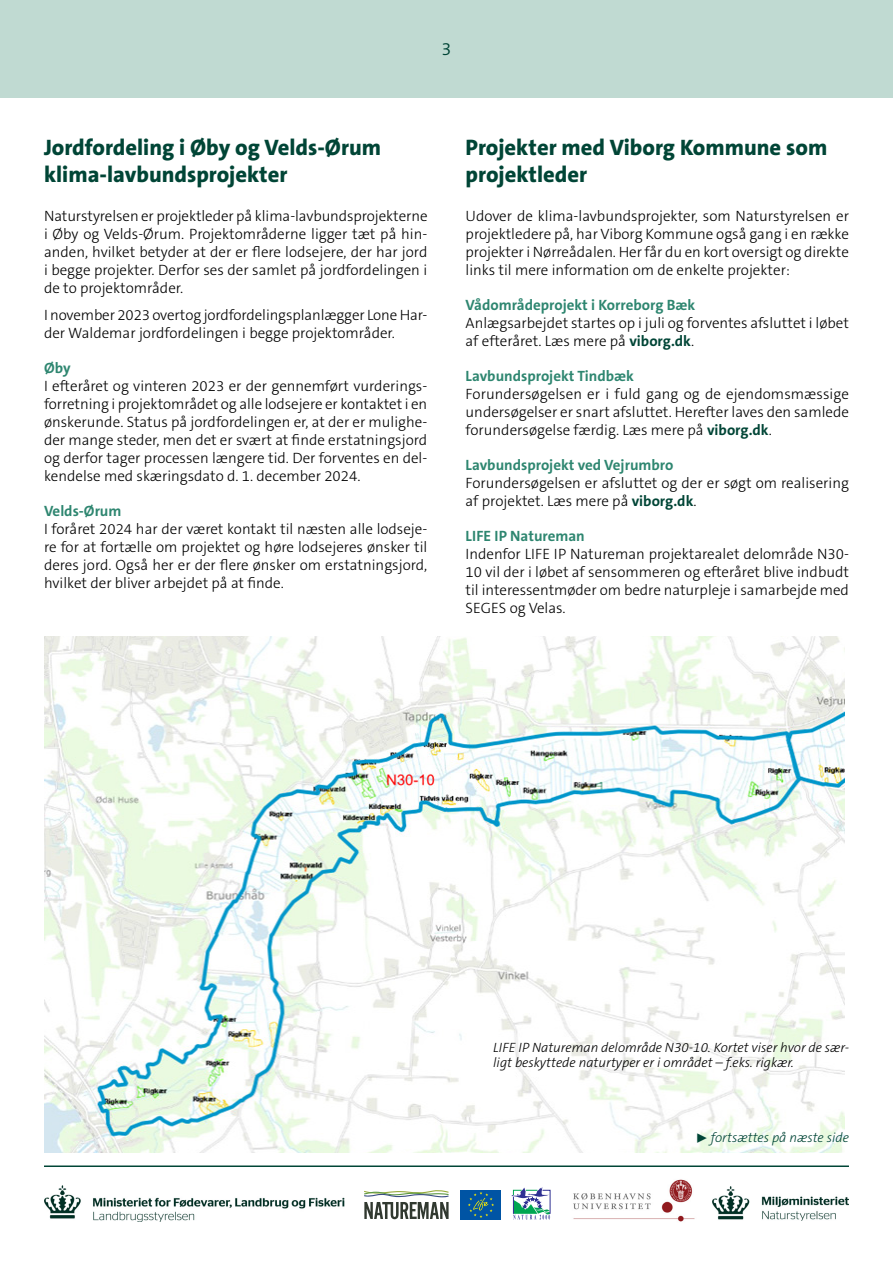
<style>
.page{position:relative;width:893px;height:1263px;background:#fff}
.page>*{position:absolute;margin:0;border:0;box-sizing:border-box;transform-origin:0 0}
.underrubrik_H3{font:800 22.5px/27px "The Sans C5";color:#004536}
.t1{font:300 18px "The Sans C5";color:#004536}
.Brød_-_P{font:300 15px/18px "The Sans C5";color:#000;text-align:justify}
.Mellemrubrikker_-_H4{font:700 15px "The Sans C5";color:#2e8670}
.Billedtekst_Figurforklaringer_-_P{font:italic 300 13.5px/15px "The Sans C5";color:#000}
.Billedtekst_Figurforklaringer_-_P-2{font:italic 300 13.5px "The Sans C5";color:#004536}
.s1{font-weight:700;color:#004536}
.s2{font-weight:400;font-style:normal}
</style>
<div class="page">
<div style="left:0;top:0;width:893px;height:97px;background:#c0dad2"></div>
<hr style="left:44px;top:1165px;width:805px;height:2px;background:#004536">
<img style="left:45px;top:636px;width:799px;height:516px">
<img style="left:573px;top:1179px;width:122px;height:43px">
<svg style="left:364px;top:1190px;width:85px;height:29px"></svg>
<svg style="left:511px;top:1187px;width:39px;height:32px"></svg>
<div style="left:461px;top:1190px;width:40px;height:29px;background:#0054a4"></div>
<svg style="left:468px;top:1192px;width:26px;height:26px"></svg>
<img style="left:713px;top:1186px;width:136px;height:35px">
<img style="left:44px;top:1185px;width:301px;height:37px">
<p class="t1" style="left:442px;top:38px;width:11px">3</p>
<h3 class="underrubrik_H3" style="left:44px;top:134px;width:339px">Jordfordeling i Øby og Velds-Ørum klima-lavbundsprojekter</h3>
<p class="Brød_-_P" style="left:44px;top:207px;width:385px">Naturstyrelsen er projektleder på klima-lavbundsprojekterne i Øby og Velds-Ørum. Projektområderne ligger tæt på hin&shy;anden, hvilket betyder at der er flere lodsejere, der har jord i begge projekter. Derfor ses der samlet på jordfordelingen i de to projektområder.</p>
<p class="Brød_-_P" style="left:44px;top:306px;width:385px">I november 2023 overtog jordfordelingsplanlægger Lone Har&shy;der Waldemar jordfordelingen i begge projektområder.</p>
<h4 class="Mellemrubrikker_-_H4" style="left:44px;top:358px;width:28px">Øby</h4>
<p class="Brød_-_P" style="left:44px;top:377px;width:385px">I efteråret og vinteren 2023 er der gennemført vurderings&shy;forretning i projektområdet og alle lodsejere er kontaktet i en ønskerunde. Status på jordfordelingen er, at der er mulighe&shy;der mange steder, men det er svært at finde erstatningsjord og derfor tager processen længere tid. Der forventes en del&shy;kendelse med skæringsdato d. 1. december 2024.</p>
<h4 class="Mellemrubrikker_-_H4" style="left:44px;top:501px;width:79px">Velds-Ørum</h4>
<p class="Brød_-_P" style="left:44px;top:520px;width:385px">I foråret 2024 har der været kontakt til næsten alle lodseje&shy;re for at fortælle om projektet og høre lodsejeres ønsker til deres jord. Også her er der flere ønsker om erstatningsjord, hvilket der bliver arbejdet på at finde.</p>
<h3 class="underrubrik_H3" style="left:466px;top:134px;width:363px">Projekter med Viborg Kommune som projektleder</h3>
<p class="Brød_-_P" style="left:466px;top:207px;width:385px">Udover de klima-lavbundsprojekter, som Naturstyrelsen er projektledere på, har Viborg Kommune også gang i en række projekter i Nørreådalen. Her får du en kort oversigt og direkte links til mere information om de enkelte projekter:</p>
<h4 class="Mellemrubrikker_-_H4" style="left:466px;top:296px;width:231px">Vådområdeprojekt i Korreborg Bæk</h4>
<p class="Brød_-_P" style="left:466px;top:314px;width:385px">Anlægsarbejdet startes op i juli og forventes afsluttet i løbet af efteråret. Læs mere på <span class="s1">viborg.dk</span>.</p>
<h4 class="Mellemrubrikker_-_H4" style="left:466px;top:367px;width:170px">Lavbundsprojekt Tindbæk</h4>
<p class="Brød_-_P" style="left:466px;top:385px;width:385px">Forundersøgelsen er i fuld gang og de ejendomsmæssige undersøgelser er snart afsluttet. Herefter laves den samlede forundersøgelse færdig. Læs mere på <span class="s1">viborg.dk</span>.</p>
<h4 class="Mellemrubrikker_-_H4" style="left:466px;top:456px;width:209px">Lavbundsprojekt ved Vejrumbro</h4>
<p class="Brød_-_P" style="left:466px;top:474px;width:385px">Forundersøgelsen er afsluttet og der er søgt om realisering af projektet. Læs mere på <span class="s1">viborg.dk</span>.</p>
<h4 class="Mellemrubrikker_-_H4" style="left:466px;top:527px;width:121px">LIFE IP Natureman</h4>
<p class="Brød_-_P" style="left:466px;top:545px;width:385px">Indenfor LIFE IP Natureman projektarealet delområde N30- 10 vil der i løbet af sensommeren og efteråret blive indbudt til interessentmøder om bedre naturpleje i samarbejde med SEGES og Velas.</p>
<p class="Billedtekst_Figurforklaringer_-_P" style="left:493px;top:1040px;width:357px">LIFE IP Natureman delområde N30-10. Kortet viser hvor de sær&shy;ligt beskyttede naturtyper er i området – f.eks. rigkær.</p>
<p class="Billedtekst_Figurforklaringer_-_P-2" style="left:695px;top:1128px;width:156px"><span class="s2">▶</span> fortsættes på næste side</p>
</div>
